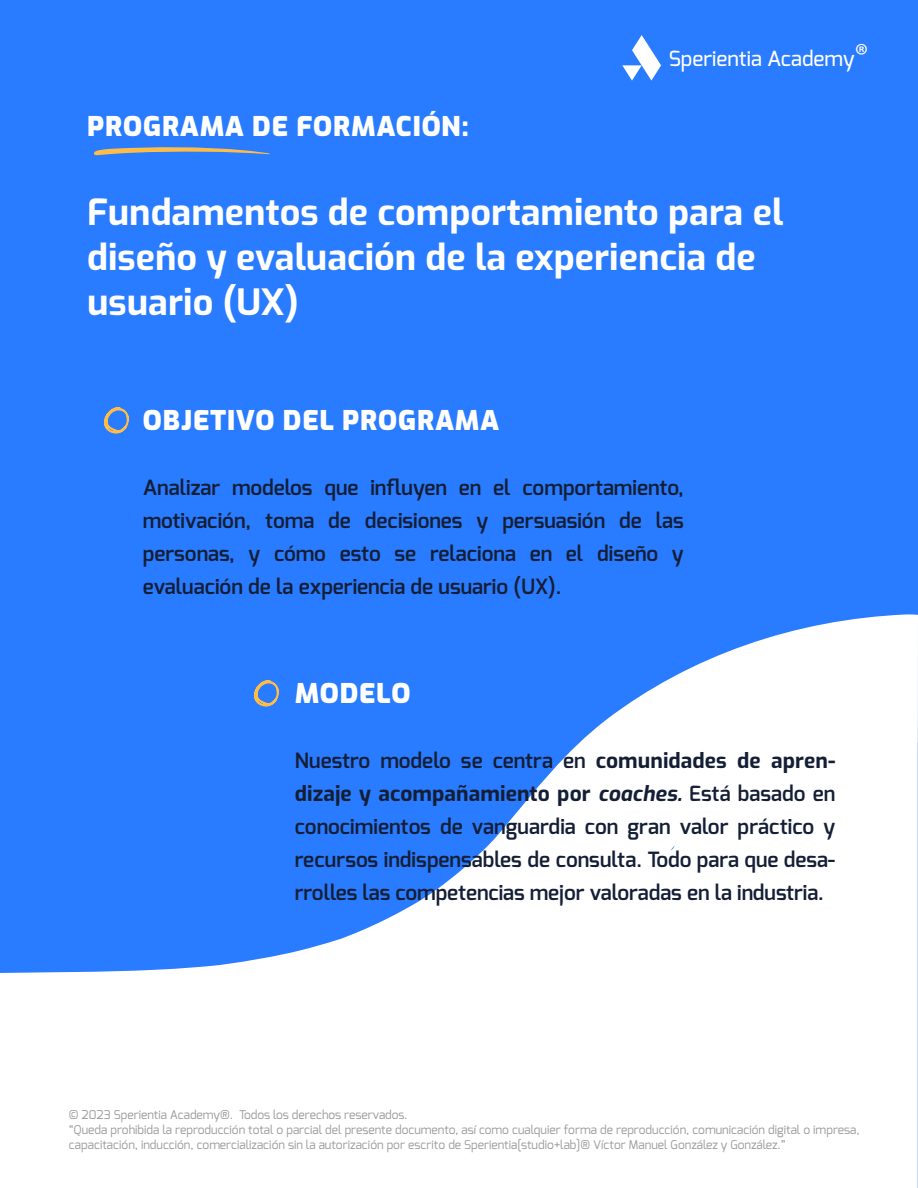
<style>
.page{position:relative;width:918px;height:1188px;background:#297bff}
.page>*{position:absolute;margin:0;border:0;box-sizing:border-box;transform-origin:0 0}
.t1{font:700 36px/45px "Exo";color:#fff}
.t2{font:900 27px "Exo";letter-spacing:.03em;color:#fff}
.t3{font:600 21px/33px "Exo";color:#141e35;text-align:justify}
.t4{font:500 20.85px "Exo";color:#fff}
.t5{font:12px/15px "Exo";color:#999}
.s1{font-family:"Myriad Pro";font-weight:400;font-size:32.25px}
.s2{font-weight:700}
.s3{font-weight:700;font-style:italic}
</style>
<div class="page">
<svg style="left:0;top:614px;width:918px;height:574px;fill:#fff"></svg>
<svg style="left:622px;top:35px;width:39px;height:46px"></svg>
<svg style="left:94px;top:147px;width:176px;height:8px"></svg>
<svg style="left:104px;top:407px;width:25px;height:27px"></svg>
<svg style="left:246px;top:679px;width:34px;height:32px"></svg>
<p class="t2" style="left:87px;top:107px;width:383px">PROGRAMA DE FORMACIÓN:</p>
<p class="t4" style="left:669px;top:45px;width:201px">Sperientia Academy<span class="s1">®</span></p>
<h1 class="t1" style="left:87px;top:188px;width:698px">Fundamentos de comportamiento para el diseño y evaluación de la experiencia de usuario (UX)</h1>
<p class="t2" style="left:143px;top:401px;width:358px">OBJETIVO DEL PROGRAMA</p>
<p class="t3" style="left:143px;top:471px;width:542px">Analizar modelos que influyen en el comportamiento, motivación, toma de decisiones y persuasión de las personas, y cómo esto se relaciona en el diseño y evaluación de la experiencia de usuario (UX).</p>
<p class="t2" style="left:295px;top:674px;width:117px">MODELO</p>
<p class="t3" style="left:295px;top:744px;width:542px">Nuestro modelo se centra en <span class="s2">comunidades de apren&shy;dizaje y acompañamiento por</span> <span class="s3">coaches.</span> Está basado en conocimientos de vanguardia con gran valor práctico y recursos indispensables de consulta. Todo para que desa&shy;rrolles las competencias mejor valoradas en la industria.</p>
<p class="t5" style="left:69px;top:1107px;width:792px">© 2023 Sperientia Academy®. Todos los derechos reservados.<br>“Queda prohibida la reproducción total o parcial del presente documento, así como cualquier forma de reproducción, comunicación digital o impresa, capacitación, inducción, comercialización sin la autorización por escrito de Sperientia[studio+lab]® Víctor Manuel González y González.”</p>
</div>
